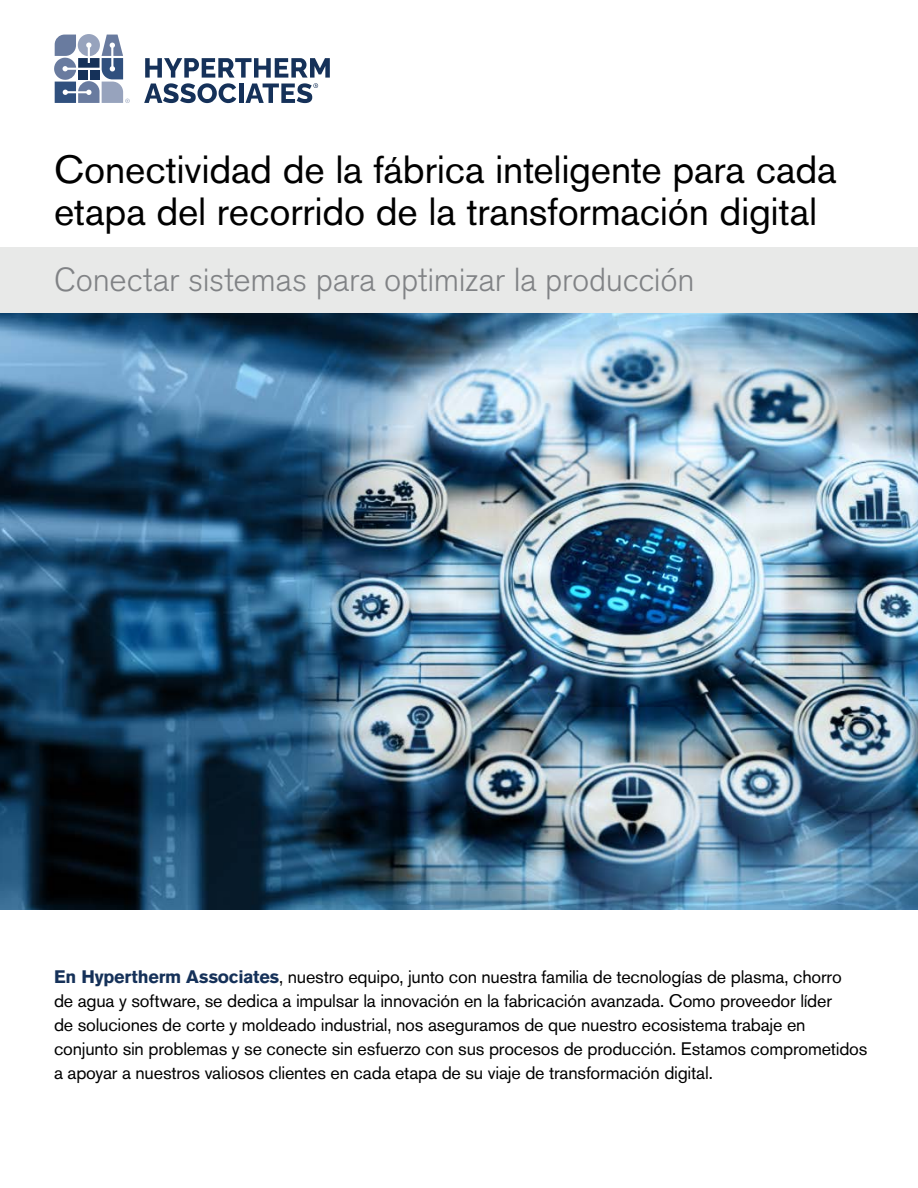
<style>
.page{position:relative;width:918px;height:1188px;background:#fff}
.page>*{position:absolute;margin:0;border:0;box-sizing:border-box;transform-origin:0 0}
.Head{font:39px/42px "Akzidenz Grotesk Pro";letter-spacing:-.005em;color:#000}
.Subhead{font:300 33px "Akzidenz Grotesk Pro";letter-spacing:-.01em;color:#808285}
.Call_out_text{font:18px/24px "Akzidenz Grotesk Pro";letter-spacing:-.01em;color:#000}
.s1{font-weight:700;color:#153159}
</style>
<div class="page">
<svg style="left:144px;top:58px;width:186px;height:45px"></svg>
<svg style="left:54px;top:34px;width:76px;height:69px"></svg>
<div style="left:0;top:247px;width:918px;height:81px;background:#e8e9e8"></div>
<img style="left:0;top:313px;width:918px;height:597px">
<p class="Head" style="left:54px;top:149px;width:784px">Conectividad de la fábrica inteligente para cada etapa del recorrido de la transformación digital</p>
<p class="Subhead" style="left:54px;top:258px;width:642px">Conectar sistemas para optimizar la producción</p>
<p class="Call_out_text" style="left:54px;top:964px;width:815px"><span class="s1">En Hypertherm Associates</span>, nuestro equipo, junto con nuestra familia de tecnologías de plasma, chorro<br>de agua y software, se dedica a impulsar la innovación en la fabricación avanzada. Como proveedor líder<br>de soluciones de corte y moldeado industrial, nos aseguramos de que nuestro ecosistema trabaje en conjunto sin problemas y se conecte sin esfuerzo con sus procesos de producción. Estamos comprometidos a apoyar a nuestros valiosos clientes en cada etapa de su viaje de transformación digital.</p>
</div>
